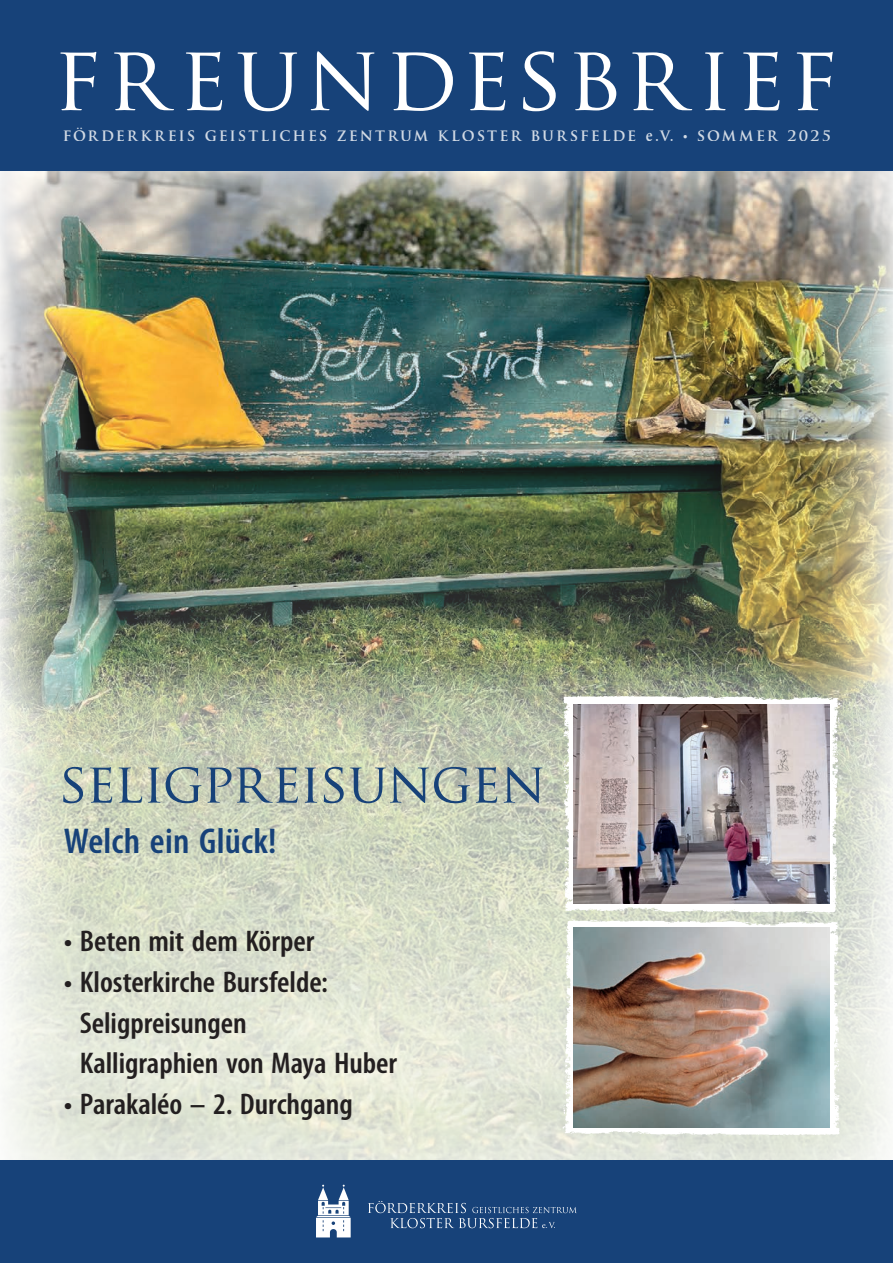
<style>
.page{position:relative;width:893px;height:1263px;background:#fff}
.page>*{position:absolute;margin:0;border:0;box-sizing:border-box;transform-origin:0 0}
.t1{font:90px "Trajan Pro";letter-spacing:.055em;color:#fff}
.t2{font:54.6px "Trajan Pro";letter-spacing:-.03em;color:#174279}
.Text_Brief{font:600 condensed 36px "Myriad Pro";letter-spacing:.005em;color:#174279;scale:1.05 1}
.Text_Brief-2{font:600 condensed 30px/40.8px "Myriad Pro";letter-spacing:-.005em;color:#231f20;scale:1.05 1}
.t3{font:700 16.5px "Trajan Pro";letter-spacing:.125em;color:#fff;scale:.95 1}
.s1{font-family:"Minion Pro";font-weight:600;font-size:18.15px}
.s2{font-family:"Myriad Pro";font-weight:400}
.s3{font-size:14.25px}
</style>
<div class="page">
<img style="left:0;top:171px;width:893px;height:990px">
<div style="left:0;top:1161px;width:893px;height:102px;background:#174279"></div>
<svg style="left:0;top:657px;width:893px;height:460px;background:#d1d6c3"></svg>
<svg style="left:316px;top:1185px;width:35px;height:52px"></svg>
<svg style="left:368px;top:1201px;width:209px;height:27px"></svg>
<div style="left:0;top:0;width:893px;height:171px;background:#174279"></div>
<img style="left:551px;top:686px;width:299px;height:235px">
<img style="left:574px;top:704px;width:255px;height:199px">
<img style="left:553px;top:911px;width:297px;height:234px">
<img style="left:574px;top:928px;width:255px;height:199px">
<p class="t1" style="left:53px;top:20px;width:786px">FREUNDESBRIEF</p>
<p class="t3" style="left:62px;top:124px;width:811px">FÖRDERKREIS GEISTLICHES ZENTRUM KLOSTER BURSFELDE <span class="s1">e</span>.V. <span class="s2">•</span> SOMMER <span class="s3">2025</span></p>
<p class="t2" style="left:60px;top:748px;width:487px">SELIGPREISUNGEN</p>
<p class="Text_Brief" style="left:64px;top:818px;width:204px">Welch ein Glück!</p>
<p class="Text_Brief-2" style="left:64px;top:920px;width:240px">• Beten mit dem Körper</p>
<p class="Text_Brief-2" style="left:80px;top:961px;width:304px;text-indent:-16px">• Klosterkirche Bursfelde:<br>Seligpreisungen<br>Kalligraphien von Maya Huber</p>
<p class="Text_Brief-2" style="left:64px;top:1083px;width:277px">• Parakaléo – 2. Durchgang</p>
</div>
